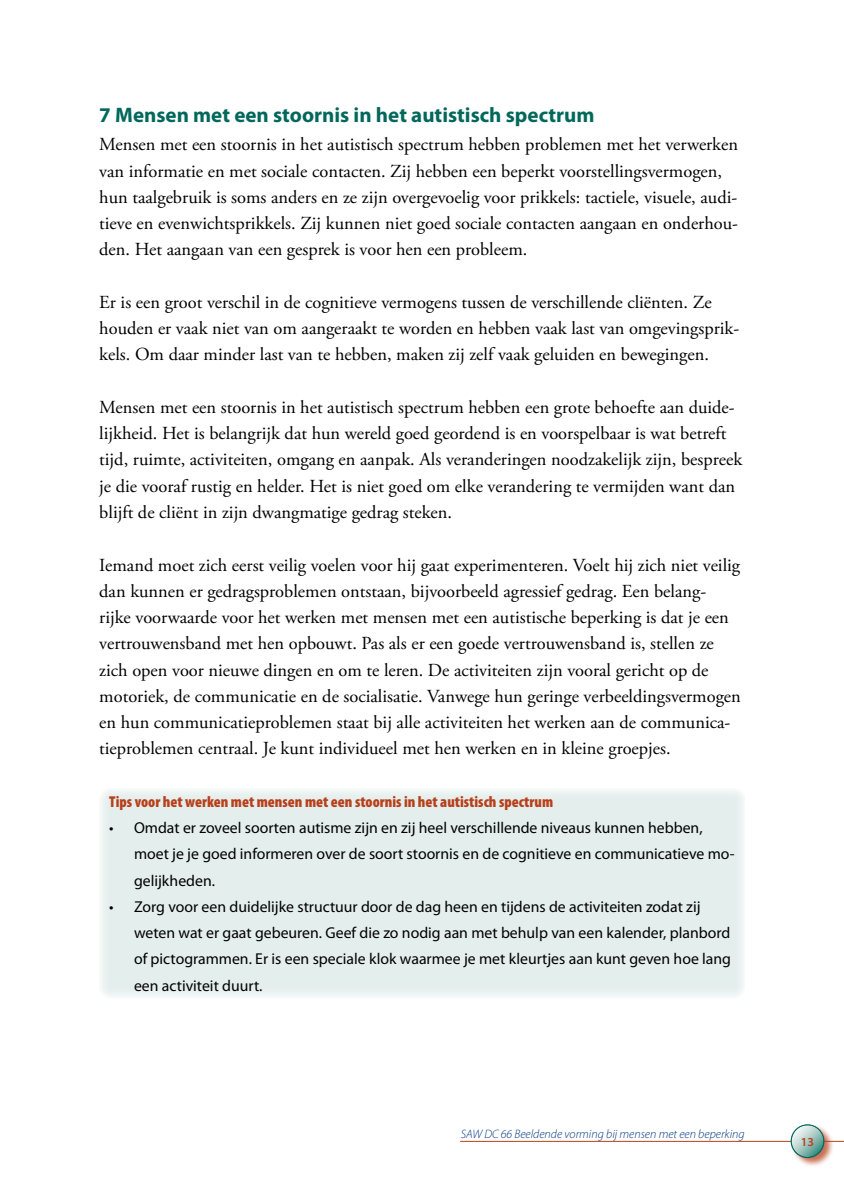
<style>
.page{position:relative;width:844px;height:1191px;background:#fff}
.page>*{position:absolute;margin:0;border:0;box-sizing:border-box;transform-origin:0 0}
.t1{font:700 21px "Myriad Pro";color:#00685b}
.t2{font:18.38px/26.2px "Adobe Garamond Pro";color:#000}
.t3{font:15.75px/26.2px "Myriad Pro";color:#000}
.t4{font:900 condensed 15.75px "Myriad Pro";color:#b7401b}
.t5{font:italic 300 12.25px "Myriad Pro";color:#003882}
.t6{font:600 12.25px "Myriad Pro";color:#b7401b}
</style>
<div class="page">
<div style="left:99px;top:788px;width:645px;height:210px;background:#e4eeec"></div>
<hr style="left:460px;top:1141px;width:383px;height:1px;background:#b7401b">
<div style="left:790px;top:1124px;width:43px;height:43px;background:#b7401b;opacity:.75"></div>
<div style="left:791px;top:1124px;width:32px;height:33px;background:#b7401b;opacity:.75"></div>
<svg style="left:791px;top:1124px;width:32px;height:33px"></svg>
<div style="left:791px;top:1124px;width:32px;height:33px;border:1px solid #00685b;border-radius:50%"></div>
<div style="left:790px;top:1124px;width:33px;height:33px;border:1px solid #00685b;border-radius:50%"></div>
<p class="t1" style="left:99px;top:101px;width:496px">7 Mensen met een stoornis in het autistisch spectrum</p>
<p class="t2" style="left:99px;top:132px;width:640px">Mensen met een stoornis in het autistisch spectrum hebben problemen met het verwerken van informatie en met sociale contacten. Zij hebben een beperkt voorstellingsvermogen, hun taalgebruik is soms anders en ze zijn overgevoelig voor prikkels: tactiele, visuele, audi&shy;tieve en evenwichtsprikkels. Zij kunnen niet goed sociale contacten aangaan en onderhou&shy;den. Het aangaan van een gesprek is voor hen een probleem.</p>
<p class="t2" style="left:99px;top:289px;width:641px">Er is een groot verschil in de cognitieve vermogens tussen de verschillende cliënten. Ze houden er vaak niet van om aangeraakt te worden en hebben vaak last van omgevingsprik&shy;kels. Om daar minder last van te hebben, maken zij zelf vaak geluiden en bewegingen.</p>
<p class="t2" style="left:99px;top:395px;width:644px">Mensen met een stoornis in het autistisch spectrum hebben een grote behoefte aan duide&shy;lijkheid. Het is belangrijk dat hun wereld goed geordend is en voorspelbaar is wat betreft tijd, ruimte, activiteiten, omgang en aanpak. Als veranderingen noodzakelijk zijn, bespreek je die vooraf rustig en helder. Het is niet goed om elke verandering te vermijden want dan blijft de cliënt in zijn dwangmatige gedrag steken.</p>
<p class="t2" style="left:99px;top:552px;width:642px">Iemand moet zich eerst veilig voelen voor hij gaat experimenteren. Voelt hij zich niet veilig dan kunnen er gedragsproblemen ontstaan, bijvoorbeeld agressief gedrag. Een belang&shy;rijke voorwaarde voor het werken met mensen met een autistische beperking is dat je een vertrouwensband met hen opbouwt. Pas als er een goede vertrouwensband is, stellen ze zich open voor nieuwe dingen en om te leren. De activiteiten zijn vooral gericht op de motoriek, de communicatie en de socialisatie. Vanwege hun geringe verbeeldingsvermogen en hun communicatieproblemen staat bij alle activiteiten het werken aan de communica&shy;tieproblemen centraal. Je kunt individueel met hen werken en in kleine groepjes.</p>
<p class="t4" style="left:109px;top:792px;width:445px">Tips voor het werken met mensen met een stoornis in het autistisch spectrum</p>
<p class="t3" style="left:134px;top:814px;width:602px;text-indent:-25px">• Omdat er zoveel soorten autisme zijn en zij heel verschillende niveaus kunnen hebben, moet je je goed informeren over de soort stoornis en de cognitieve en communicatieve mo&shy;gelijkheden.</p>
<p class="t3" style="left:134px;top:893px;width:598px;text-indent:-25px">• Zorg voor een duidelijke structuur door de dag heen en tijdens de activiteiten zodat zij weten wat er gaat gebeuren. Geef die zo nodig aan met behulp van een kalender, planbord of pictogrammen. Er is een speciale klok waarmee je met kleurtjes aan kunt geven hoe lang een activiteit duurt.</p>
<p class="t5" style="left:460px;top:1127px;width:285px">SAW DC 66 Beeldende vorming bij mensen met een beperking</p>
<p class="t6" style="left:800px;top:1133px;width:15px">13</p>
</div>
